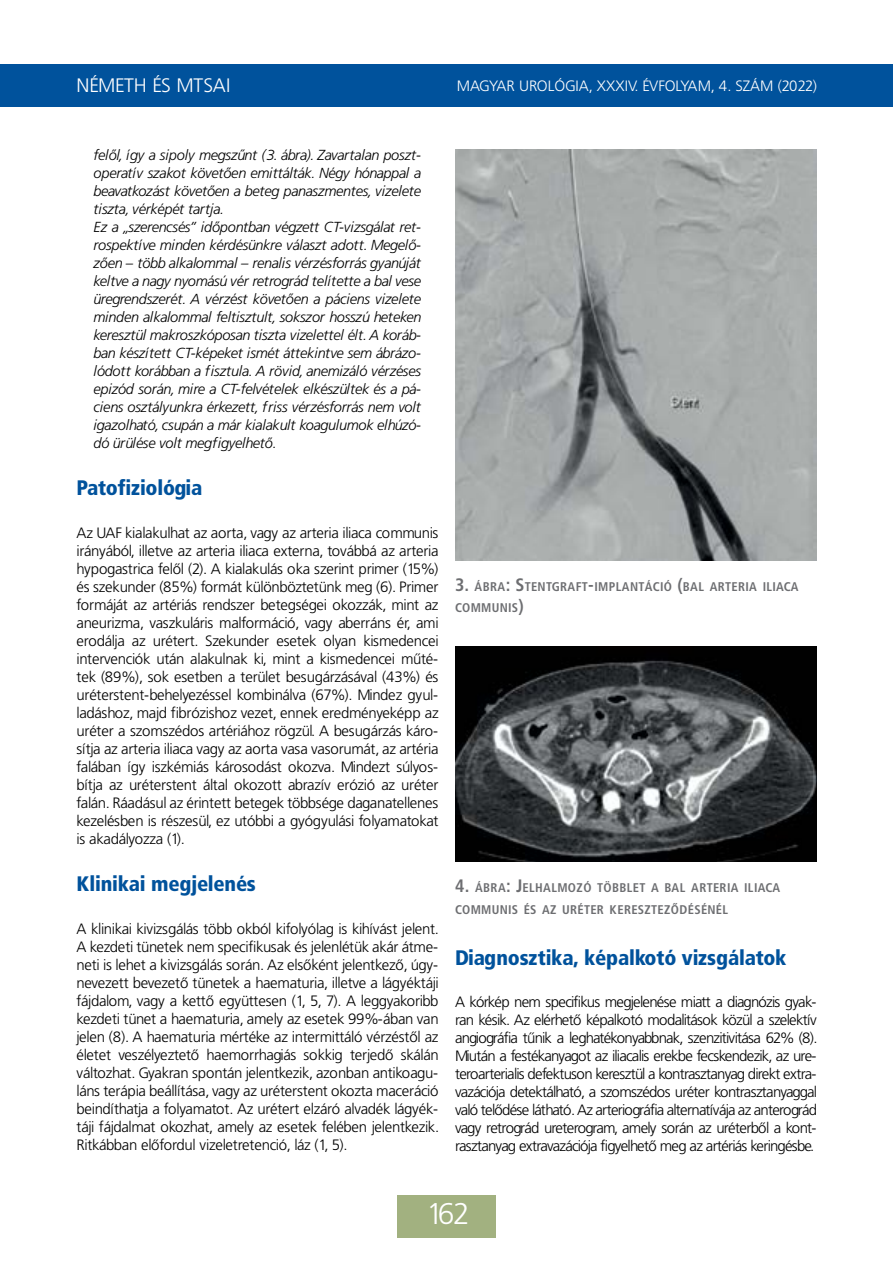
<style>
.page{position:relative;width:893px;height:1263px;background:#fff}
.page>*{position:absolute;margin:0;border:0;box-sizing:border-box;transform-origin:0 0}
.t1{font:30px "Frutiger Lt PFL";color:#fff}
.t2{font:21px "Frutiger Blk Cn PFL";color:#00529c}
.t3{font:19.5px "Frutiger Lt PFL";letter-spacing:.04em;color:#fff}
.t4{font:15px/18px "Frutiger Lt PFL";letter-spacing:.02em;color:#000;text-align:justify}
.t5{font:15px "Frutiger Lt PFL";letter-spacing:.04em;color:#fff}
.t6{font:italic 14.55px/18px "Frutiger Lt PFL";color:#000}
.t7{font:700 12.6px/21.6px "Frutiger Cn PFL";letter-spacing:.055em;color:#6d6e71}
.s1{font-size:18px}
</style>
<div class="page">
<div style="left:0;top:64px;width:893px;height:42px;background:#00529c"></div>
<div style="left:398px;top:1195px;width:98px;height:42px;background:#a2b180"></div>
<img style="left:455px;top:150px;width:361px;height:410px">
<img style="left:455px;top:647px;width:361px;height:214px">
<h3 class="t3" style="left:77px;top:75px;width:155px">NÉMETH ÉS MTSAI</h3>
<p class="t5" style="left:457px;top:77px;width:361px">MAGYAR UROLÓGIA, XXXIV. ÉVFOLYAM, 4. SZÁM (2022)</p>
<p class="t6" style="left:94px;top:146px;width:329px">felől, így a sipoly megszűnt (3. ábra). Zavartalan poszt&shy;operatív szakot követően emittálták. Négy hónappal a beavatkozást követően a beteg panaszmentes, vizelete tiszta, vérképét tartja.<br>Ez a „szerencsés” időpontban végzett CT-vizsgálat ret&shy;rospektíve minden kérdésünkre választ adott. Megelő&shy;zően – több alkalommal – renalis vérzésforrás gyanúját keltve a nagy nyomású vér retrográd telítette a bal vese üregrendszerét. A vérzést követően a páciens vizelete minden alkalommal feltisztult, sokszor hosszú heteken keresztül makroszkóposan tiszta vizelettel élt. A koráb&shy;ban készített CT-képeket ismét áttekintve sem ábrázo&shy;lódott korábban a fisztula. A rövid, anemizáló vérzéses epizód során, mire a CT-felvételek elkészültek és a pá&shy;ciens osztályunkra érkezett, friss vérzésforrás nem volt igazolható, csupán a már kialakult koagulumok elhúzó&shy;dó ürülése volt megfigyelhető.</p>
<h2 class="t2" style="left:77px;top:475px;width:127px">Patofiziológia</h2>
<p class="t4" style="left:77px;top:524px;width:363px">Az UAF kialakulhat az aorta, vagy az arteria iliaca communis irányából, illetve az arteria iliaca externa, továbbá az arteria hypogastrica felől (2). A kialakulás oka szerint primer (15%) és szekunder (85%) formát különböztetünk meg (6). Primer formáját az artériás rendszer betegségei okozzák, mint az aneurizma, vaszkuláris malformáció, vagy aberráns ér, ami erodálja az urétert. Szekunder esetek olyan kismedencei intervenciók után alakulnak ki, mint a kismedencei műté&shy;tek (89%), sok esetben a terület besugárzásával (43%) és uréterstent-behelyezéssel kombinálva (67%). Mindez gyul&shy;ladáshoz, majd fibrózishoz vezet, ennek eredményeképp az uréter a szomszédos artériához rögzül. A besugárzás káro&shy;sítja az arteria iliaca vagy az aorta vasa vasorumát, az artéria falában így iszkémiás károsodást okozva. Mindezt súlyos&shy;bítja az uréterstent által okozott abrazív erózió az uréter falán. Ráadásul az érintett betegek többsége daganatellenes kezelésben is részesül, ez utóbbi a gyógyulási folyamatokat is akadályozza (1).</p>
<h2 class="t2" style="left:77px;top:871px;width:181px">Klinikai megjelenés</h2>
<p class="t4" style="left:77px;top:919px;width:363px">A klinikai kivizsgálás több okból kifolyólag is kihívást jelent.<br>A kezdeti tünetek nem specifikusak és jelenlétük akár átme&shy;neti is lehet a kivizsgálás során. Az elsőként jelentkező, úgy&shy;nevezett bevezető tünetek a haematuria, illetve a lágyéktáji fájdalom, vagy a kettő együttesen (1, 5, 7). A leggyakoribb kezdeti tünet a haematuria, amely az esetek 99%-ában van jelen (8). A haematuria mértéke az intermittáló vérzéstől az életet veszélyeztető haemorrhagiás sokkig terjedő skálán változhat. Gyakran spontán jelentkezik, azonban antikoagu&shy;láns terápia beállítása, vagy az uréterstent okozta maceráció beindíthatja a folyamatot. Az urétert elzáró alvadék lágyék&shy;táji fájdalmat okozhat, amely az esetek felében jelentkezik.<br>Ritkábban előfordul vizeletretenció, láz (1, 5).</p>
<p class="t7" style="left:455px;top:576px;width:345px"><span class="s1">3.</span> ÁBRA<span class="s1">: S</span>TENTGRAFT<span class="s1">-</span>IMPLANTÁCIÓ <span class="s1">(</span>BAL ARTERIA ILIACA<br>COMMUNIS<span class="s1">)</span></p>
<p class="t7" style="left:455px;top:877px;width:326px"><span class="s1">4.</span> ÁBRA<span class="s1">: J</span>ELHALMOZÓ TÖBBLET A BAL ARTERIA ILIACA<br>COMMUNIS ÉS AZ URÉTER KERESZTEZŐDÉSÉNÉL</p>
<h2 class="t2" style="left:455px;top:945px;width:333px">Diagnosztika, képalkotó vizsgálatok</h2>
<p class="t4" style="left:455px;top:993px;width:363px">A kórkép nem specifikus megjelenése miatt a diagnózis gyak&shy;ran késik. Az elérhető képalkotó modalitások közül a szelektív angiográfia tűnik a leghatékonyabbnak, szenzitivitása 62% (8).<br>Miután a festékanyagot az iliacalis erekbe fecskendezik, az ure&shy;teroarterialis defektuson keresztül a kontrasztanyag direkt extra&shy;vazációja detektálható, a szomszédos uréter kontrasztanyaggal való telődése látható. Az arteriográfia alternatívája az anterográd vagy retrográd ureterogram, amely során az uréterből a kont&shy;rasztanyag extravazációja figyelhető meg az artériás keringésbe.</p>
<h1 class="t1" style="left:426px;top:1197px;width:42px">162</h1>
</div>
